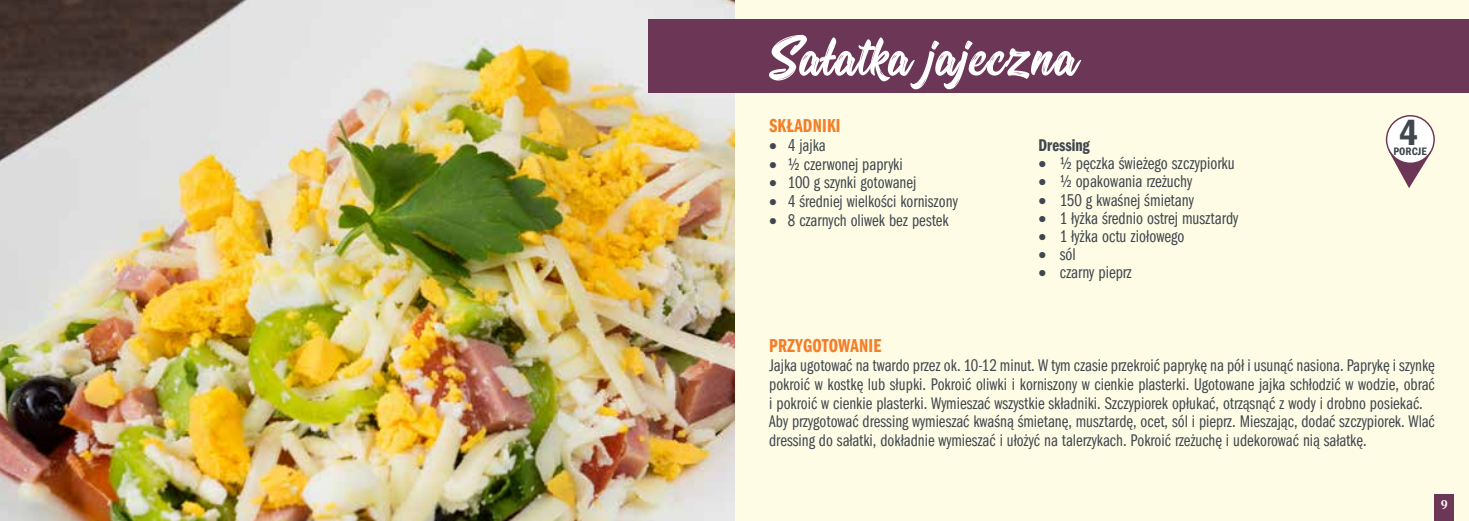
<style>
.page{position:relative;width:1469px;height:521px;background:#fff}
.page>*{position:absolute;margin:0;border:0;box-sizing:border-box;transform-origin:0 0}
.t1{font:70px "Oraqle Script";letter-spacing:.025em;color:#fff}
.t2{font:600 35.88px "Franklin Gothic Cond ITC";color:#40474f}
.t3{font:600 18.9px "Franklin Gothic Cmpr ITC";letter-spacing:.01em;color:#f57e29}
.t4{font:17.15px "Franklin Gothic Cmpr ITC";color:#40474f}
.t5{font:600 17.15px "Franklin Gothic Cmpr ITC";color:#40474f}
.t6{font:16.97px/18.9px "Franklin Gothic Cmpr ITC";color:#40474f}
.t7{font:600 condensed 12.78px "Georgia Pro";color:#fff}
.t8{font:600 10.85px "Franklin Gothic Cond ITC";letter-spacing:.01em;color:#40474f}
</style>
<div class="page">
<div style="left:0;top:0;width:1468px;height:521px;background:#fffce5"></div>
<div style="left:1434px;top:494px;width:19px;height:27px;background:#6c3756"></div>
<img style="left:0;top:0;width:734px;height:521px">
<svg style="left:1385px;top:115px;width:50px;height:73px"></svg>
<div style="left:649px;top:20px;width:819px;height:73px;background:#6c3756"></div>
<h1 class="t1" style="left:769px;top:23px;width:309px">Sałatka jajeczna</h1>
<p class="t3" style="left:769px;top:114px;width:73px">SKŁADNIKI</p>
<p class="t6" style="left:769px;top:136px;width:58px">• 4 jajka</p>
<p class="t6" style="left:769px;top:155px;width:135px">• ½ czerwonej papryki</p>
<p class="t6" style="left:769px;top:173px;width:148px">• 100 g szynki gotowanej</p>
<p class="t6" style="left:769px;top:192px;width:190px">• 4 średniej wielkości korniszony</p>
<p class="t6" style="left:769px;top:211px;width:181px">• 8 czarnych oliwek bez pestek</p>
<p class="t5" style="left:1038px;top:135px;width:53px">Dressing</p>
<p class="t4" style="left:1038px;top:154px;width:198px">• ½ pęczka świeżego szczypiorku</p>
<p class="t4" style="left:1038px;top:172px;width:155px">• ½ opakowania rzeżuchy</p>
<p class="t4" style="left:1038px;top:190px;width:157px">• 150 g kwaśnej śmietany</p>
<p class="t4" style="left:1038px;top:208px;width:201px">• 1 łyżka średnio ostrej musztardy</p>
<p class="t4" style="left:1038px;top:226px;width:147px">• 1 łyżka octu ziołowego</p>
<p class="t4" style="left:1038px;top:245px;width:39px">• sól</p>
<p class="t4" style="left:1038px;top:263px;width:95px">• czarny pieprz</p>
<h2 class="t2" style="left:1399px;top:112px;width:20px">4</h2>
<p class="t8" style="left:1393px;top:145px;width:35px">PORCJE</p>
<p class="t3" style="left:769px;top:334px;width:114px">PRZYGOTOWANIE</p>
<p class="t6" style="left:769px;top:356px;width:667px">Jajka ugotować na twardo przez ok. 10-12 minut. W tym czasie przekroić paprykę na pół i usunąć nasiona. Paprykę i szynkę pokroić w kostkę lub słupki. Pokroić oliwki i korniszony w cienkie plasterki. Ugotowane jajka schłodzić w wodzie, obrać i pokroić w cienkie plasterki. Wymieszać wszystkie składniki. Szczypiorek opłukać, otrząsnąć z wody i drobno posiekać.<br>Aby przygotować dressing wymieszać kwaśną śmietanę, musztardę, ocet, sól i pieprz. Mieszając, dodać szczypiorek. Wlać dressing do sałatki, dokładnie wymieszać i ułożyć na talerzykach. Pokroić rzeżuchę i udekorować nią sałatkę.</p>
<p class="t7" style="left:1440px;top:497px;width:9px">9</p>
</div>
